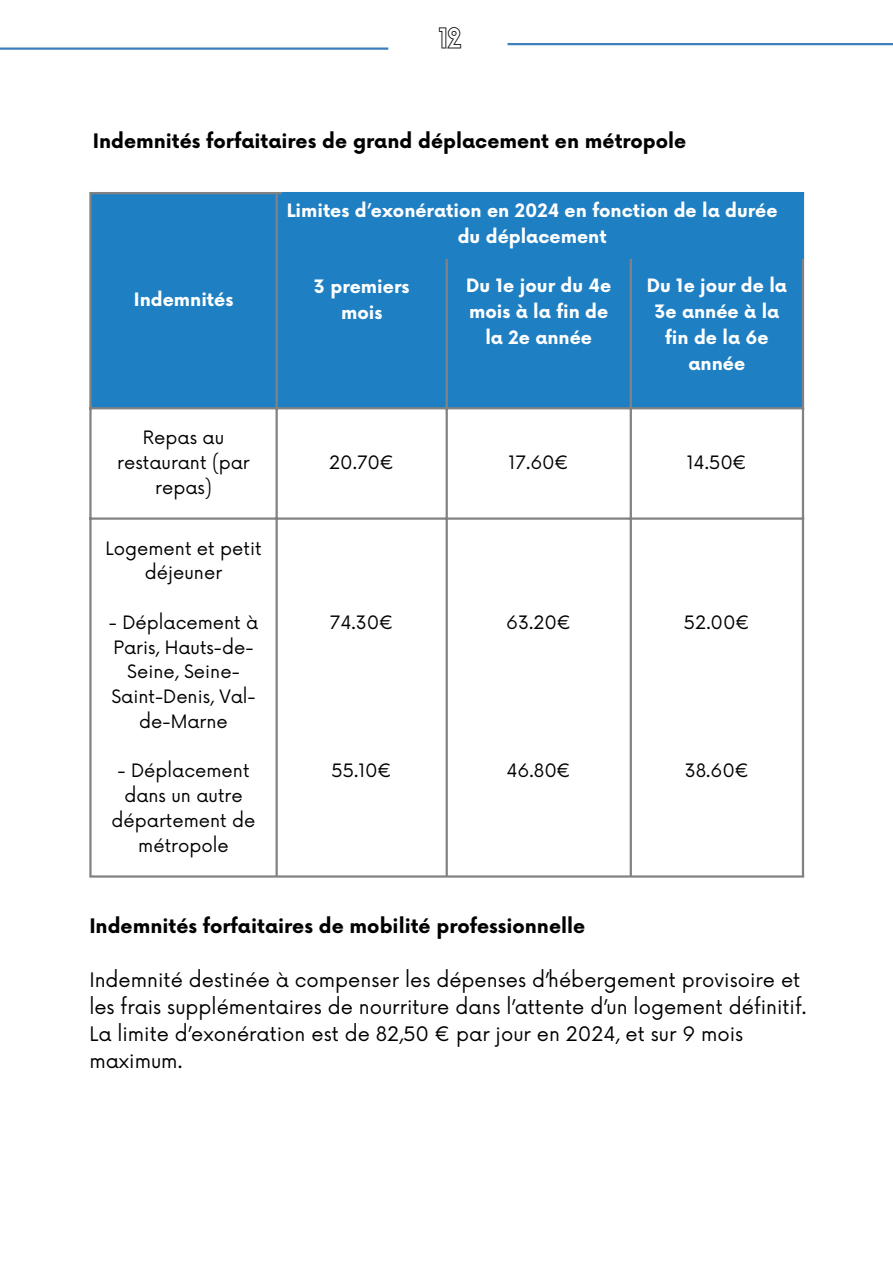
<style>
.page{position:relative;width:893px;height:1264px;background:#fff}
.page>*{position:absolute;margin:0;border:0;box-sizing:border-box;transform-origin:0 0}
.t1{font:27px "Sifonn Basic Outline";color:#000}
.t2{font:19.5px/27px "Now";color:#000}
.t3{font:700 19.5px "Now";color:#000}
.t4{font:18px/24.8px "Now";color:#000;text-align:center}
.t5{font:700 18px/25.8px "Now";color:#fff;text-align:center}
</style>
<div class="page">
<hr style="left:0;top:47px;width:388px;height:3px;background:#3d7ebd">
<hr style="left:507px;top:43px;width:385px;height:2px;background:#3d7ebd">
<div style="left:92px;top:194px;width:709px;height:213px;background:#1e7fc3"></div>
<hr style="left:89px;top:194px;width:3px;height:681px;background:#828282">
<hr style="left:275px;top:194px;width:3px;height:681px;background:#828282">
<hr style="left:445px;top:194px;width:3px;height:681px;background:#828282">
<hr style="left:629px;top:194px;width:3px;height:681px;background:#828282">
<hr style="left:801px;top:194px;width:3px;height:681px;background:#828282">
<hr style="left:89px;top:192px;width:715px;height:2px;background:#828282">
<hr style="left:89px;top:407px;width:715px;height:2px;background:#828282">
<hr style="left:89px;top:517px;width:715px;height:2px;background:#828282">
<hr style="left:89px;top:875px;width:715px;height:2px;background:#828282">
<div style="left:282px;top:192px;width:522px;height:66px;background:#1e7fc3"></div>
<h1 class="t1" style="left:438px;top:28px;width:24px">12</h1>
<p class="t3" style="left:93px;top:130px;width:595px">Indemnités forfaitaires de grand déplacement en métropole</p>
<p class="t5" style="left:287px;top:199px;width:492px">Limites d’exonération en 2024 en fonction de la durée du déplacement</p>
<p class="t5" style="left:134px;top:287px;width:101px">Indemnités</p>
<p class="t5" style="left:314px;top:275px;width:97px">3 premiers mois</p>
<p class="t5" style="left:466px;top:274px;width:146px">Du 1e jour du 4e mois à la fin de la 2e année</p>
<p class="t5" style="left:646px;top:274px;width:142px">Du 1e jour de la<br>3e année à la fin de la 6e année</p>
<p class="t4" style="left:117px;top:426px;width:134px">Repas au restaurant (par repas)</p>
<p class="t4" style="left:105px;top:536px;width:158px">Logement et petit déjeuner</p>
<p class="t4" style="left:109px;top:611px;width:151px">- Déplacement à<br>Paris, Hauts-de-<br>Seine, Seine-<br>Saint-Denis, Val&shy;de-Marne</p>
<p class="t4" style="left:112px;top:759px;width:145px">- Déplacement dans un autre département de métropole</p>
<p class="t4" style="left:329px;top:451px;width:66px">20.70€</p>
<p class="t4" style="left:508px;top:451px;width:62px">17.60€</p>
<p class="t4" style="left:686px;top:451px;width:62px">14.50€</p>
<p class="t4" style="left:330px;top:611px;width:65px">74.30€</p>
<p class="t4" style="left:331px;top:759px;width:62px">55.10€</p>
<p class="t4" style="left:506px;top:611px;width:66px">63.20€</p>
<p class="t4" style="left:506px;top:759px;width:66px">46.80€</p>
<p class="t4" style="left:684px;top:611px;width:67px">52.00€</p>
<p class="t4" style="left:684px;top:759px;width:66px">38.60€</p>
<p class="t3" style="left:89px;top:915px;width:497px">Indemnités forfaitaires de mobilité professionnelle</p>
<p class="t2" style="left:89px;top:967px;width:718px">Indemnité destinée à compenser les dépenses d’hébergement provisoire et les frais supplémentaires de nourriture dans l’attente d’un logement définitif.<br>La limite d’exonération est de 82,50 € par jour en 2024, et sur 9 mois maximum.</p>
</div>
